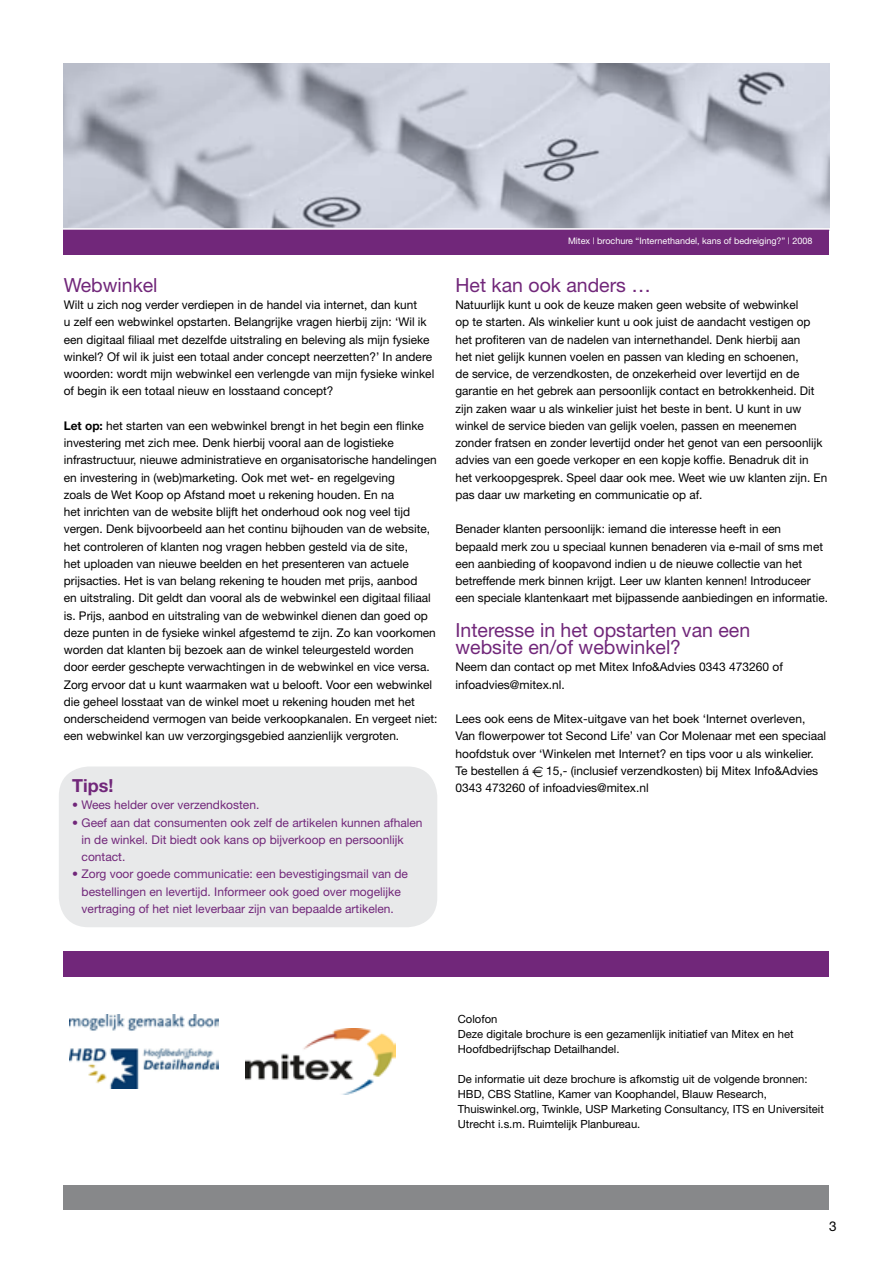
<style>
.page{position:relative;width:893px;height:1263px;background:#fff}
.page>*{position:absolute;margin:0;border:0;box-sizing:border-box;transform-origin:0 0}
.t1{font:19.5px/17.2px "Helvetica Neue";color:#71277a}
.t2{font:700 18px "Helvetica Neue";color:#71277a}
.t3{font:13.5px "Helvetica Neue";color:#000}
.t4{font:12px/17.2px "Helvetica Neue";color:#000}
.t5{font:12px/17.2px "Helvetica Neue";color:#71277a}
.t6{font:11.25px/15px "Helvetica Neue";color:#000}
.t7{font:9px "Helvetica Neue";color:#fff}
.s1{font-weight:700}
.s2{font-family:"Euro Logo";font-size:10.5px}
</style>
<div class="page">
<img style="left:64px;top:64px;width:765px;height:164px">
<div style="left:59px;top:766px;width:378px;height:161px;background:#e8e9ea;border-radius:30px"></div>
<div style="left:64px;top:229px;width:765px;height:25px;background:#71277a"></div>
<img style="left:69px;top:1014px;width:149px;height:74px">
<img style="left:246px;top:1029px;width:149px;height:65px">
<div style="left:64px;top:1185px;width:765px;height:24px;background:#87888a"></div>
<hr style="left:50px;top:228px;width:792px;height:2px;background:#fff">
<div style="left:64px;top:951px;width:765px;height:26px;background:#71277a"></div>
<h1 class="t1" style="left:64px;top:276px;width:95px">Webwinkel</h1>
<p class="t4" style="left:64px;top:296px;width:372px">Wilt u zich nog verder verdiepen in de handel via internet, dan kunt<br>u zelf een webwinkel opstarten. Belangrijke vragen hierbij zijn: ‘Wil ik een digitaal filiaal met dezelfde uitstraling en beleving als mijn fysieke winkel? Of wil ik juist een totaal ander concept neerzetten?’ In andere woorden: wordt mijn webwinkel een verlengde van mijn fysieke winkel of begin ik een totaal nieuw en losstaand concept?</p>
<p class="t4" style="left:64px;top:417px;width:375px"><span class="s1">Let op:</span> het starten van een webwinkel brengt in het begin een flinke investering met zich mee. Denk hierbij vooral aan de logistieke infrastructuur, nieuwe administratieve en organisatorische handelingen en investering in (web)marketing. Ook met wet- en regelgeving<br>zoals de Wet Koop op Afstand moet u rekening houden. En na<br>het inrichten van de website blijft het onderhoud ook nog veel tijd vergen. Denk bijvoorbeeld aan het continu bijhouden van de website, het controleren of klanten nog vragen hebben gesteld via de site,<br>het uploaden van nieuwe beelden en het presenteren van actuele prijsacties. Het is van belang rekening te houden met prijs, aanbod<br>en uitstraling. Dit geldt dan vooral als de webwinkel een digitaal filiaal is. Prijs, aanbod en uitstraling van de webwinkel dienen dan goed op deze punten in de fysieke winkel afgestemd te zijn. Zo kan voorkomen worden dat klanten bij bezoek aan de winkel teleurgesteld worden door eerder geschepte verwachtingen in de webwinkel en vice versa.<br>Zorg ervoor dat u kunt waarmaken wat u belooft. Voor een webwinkel die geheel losstaat van de winkel moet u rekening houden met het onderscheidend vermogen van beide verkoopkanalen. En vergeet niet: een webwinkel kan uw verzorgingsgebied aanzienlijk vergroten.</p>
<h2 class="t2" style="left:72px;top:774px;width:43px">Tips!</h2>
<p class="t5" style="left:72px;top:796px;width:189px">• Wees helder over verzendkosten.</p>
<p class="t5" style="left:82px;top:813px;width:342px;text-indent:-9px">• Geef aan dat consumenten ook zelf de artikelen kunnen afhalen in de winkel. Dit biedt ook kans op bijverkoop en persoonlijk contact.</p>
<p class="t5" style="left:72px;top:865px;width:337px;text-align:center">• Zorg voor goede communicatie: een bevestigingsmail van de bestellingen en levertijd. Informeer ook goed over mogelijke vertraging of het niet leverbaar zijn van bepaalde artikelen.</p>
<p class="t7" style="left:568px;top:236px;width:246px">Mitex | brochure “Internethandel, kans of bedreiging?” | 2008</p>
<h1 class="t1" style="left:455px;top:276px;width:197px">Het kan ook anders …</h1>
<p class="t4" style="left:455px;top:296px;width:373px">Natuurlijk kunt u ook de keuze maken geen website of webwinkel<br>op te starten. Als winkelier kunt u ook juist de aandacht vestigen op het profiteren van de nadelen van internethandel. Denk hierbij aan<br>het niet gelijk kunnen voelen en passen van kleding en schoenen,<br>de service, de verzendkosten, de onzekerheid over levertijd en de garantie en het gebrek aan persoonlijk contact en betrokkenheid. Dit zijn zaken waar u als winkelier juist het beste in bent. U kunt in uw winkel de service bieden van gelijk voelen, passen en meenemen zonder fratsen en zonder levertijd onder het genot van een persoonlijk advies van een goede verkoper en een kopje koffie. Benadruk dit in het verkoopgesprek. Speel daar ook mee. Weet wie uw klanten zijn. En pas daar uw marketing en communicatie op af.</p>
<p class="t4" style="left:455px;top:520px;width:374px">Benader klanten persoonlijk: iemand die interesse heeft in een<br>bepaald merk zou u speciaal kunnen benaderen via e-mail of sms met een aanbieding of koopavond indien u de nieuwe collectie van het betreffende merk binnen krijgt. Leer uw klanten kennen! Introduceer een speciale klantenkaart met bijpassende aanbiedingen en informatie.</p>
<h1 class="t1" style="left:455px;top:621px;width:296px">Interesse in het opstarten van een website en/of webwinkel?</h1>
<p class="t4" style="left:455px;top:658px;width:329px">Neem dan contact op met Mitex Info&amp;Advies 0343 473260 of infoadvies@mitex.nl.</p>
<p class="t4" style="left:455px;top:710px;width:372px">Lees ook eens de Mitex-uitgave van het boek ‘Internet overleven, Van flowerpower tot Second Life’ van Cor Molenaar met een speciaal hoofdstuk over ‘Winkelen met Internet? en tips voor u als winkelier.<br>Te bestellen á <span class="s2">E</span> 15,- (inclusief verzendkosten) bij Mitex Info&amp;Advies 0343 473260 of infoadvies@mitex.nl</p>
<p class="t6" style="left:458px;top:1011px;width:337px">Colofon<br>Deze digitale brochure is een gezamenlijk initiatief van Mitex en het<br>Hoofdbedrijfschap Detailhandel.</p>
<p class="t6" style="left:458px;top:1071px;width:368px">De informatie uit deze brochure is afkomstig uit de volgende bronnen:<br>HBD, CBS Statline, Kamer van Koophandel, Blauw Research, Thuiswinkel.org, Twinkle, USP Marketing Consultancy, ITS en Universiteit Utrecht i.s.m. Ruimtelijk Planbureau.</p>
<p class="t3" style="left:829px;top:1218px;width:9px">3</p>
</div>
